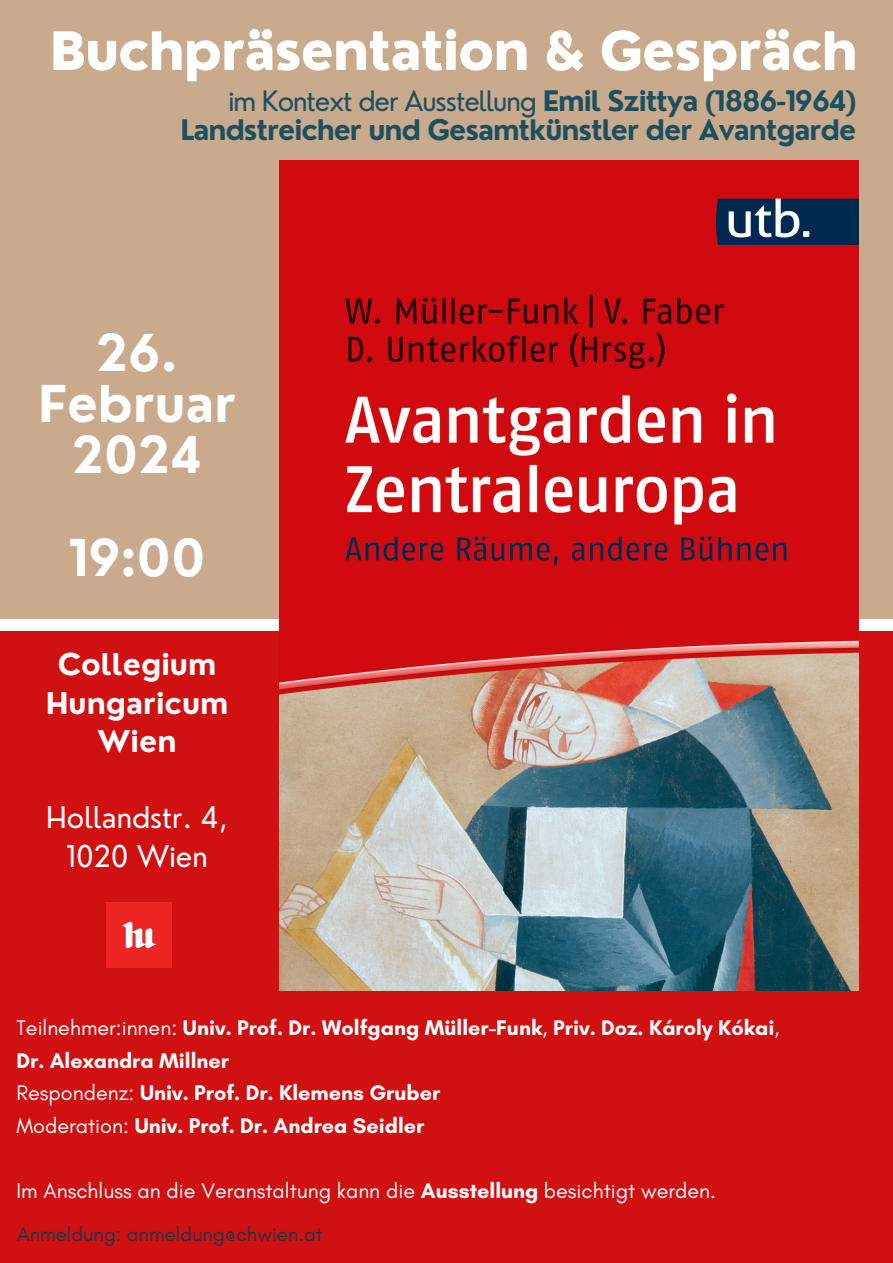
<style>
.page{position:relative;width:893px;height:1263px;background:#fff}
.page>*{position:absolute;margin:0;border:0;box-sizing:border-box;transform-origin:0 0}
.t1{font:800 51.6px "Nourd";letter-spacing:-.025em;color:#fff}
.t2{font:700 49.5px/51.2px "Nourd";color:#fff;text-align:center}
.t3{font:700 29.25px/38.2px "Nourd";color:#fff;text-align:center}
.t4{font:29.25px/38.2px "Nourd";color:#fff;text-align:center}
.t5{font:700 27.6px/29.2px "Nourd";letter-spacing:-.04em;color:#1c5061;text-align:right}
.t6{font:700 21.6px "Glacial Indifference";color:#fff}
.t7{font:21.6px "Glacial Indifference";color:#fff}
.t8{font:20.55px "Glacial Indifference";color:#1f3649}
.s1{font-weight:400}
.s2{font-weight:700}
</style>
<div class="page">
<div style="left:0;top:0;width:893px;height:618px;background:#caaa8c"></div>
<div style="left:0;top:631px;width:893px;height:632px;background:#d01011"></div>
<img style="left:279px;top:160px;width:579px;height:830px">
<img style="left:106px;top:902px;width:65px;height:65px">
<h1 class="t1" style="left:50px;top:18px;width:810px">Buchpräsentation &amp; Gespräch</h1>
<p class="t5" style="left:180px;top:86px;width:677px"><span class="s1">im Kontext der Ausstellung</span> Emil Szittya (1886-1964)<br>Landstreicher und Gesamtkünstler der Avantgarde</p>
<p class="t2" style="left:38px;top:327px;width:199px">26.<br>Februar<br>2024</p>
<p class="t2" style="left:68px;top:532px;width:139px">19:00</p>
<p class="t3" style="left:46px;top:645px;width:184px">Collegium<br>Hungaricum<br>Wien</p>
<p class="t4" style="left:46px;top:798px;width:183px">Hollandstr. 4,<br>1020 Wien</p>
<h1 class="t6" style="left:16px;top:1014px;width:764px"><span class="s1">Teilnehmer:innen:</span> Univ. Prof. Dr. Wolfgang Müller-Funk<span class="s1">,</span> Priv. Doz. Károly Kókai<span class="s1">,</span></h1>
<p class="t6" style="left:16px;top:1047px;width:214px">Dr. Alexandra Millner</p>
<h2 class="t6" style="left:16px;top:1080px;width:425px"><span class="s1">Respondenz:</span> Univ. Prof. Dr. Klemens Gruber</h2>
<h3 class="t6" style="left:16px;top:1112px;width:409px"><span class="s1">Moderation:</span> Univ. Prof. Dr. Andrea Seidler</h3>
<p class="t7" style="left:16px;top:1177px;width:701px">Im Anschluss an die Veranstaltung kann die <span class="s2">Ausstellung</span> besichtigt werden.</p>
<p class="t8" style="left:17px;top:1221px;width:307px">Anmeldung: anmeldung@chwien.at</p>
</div>
